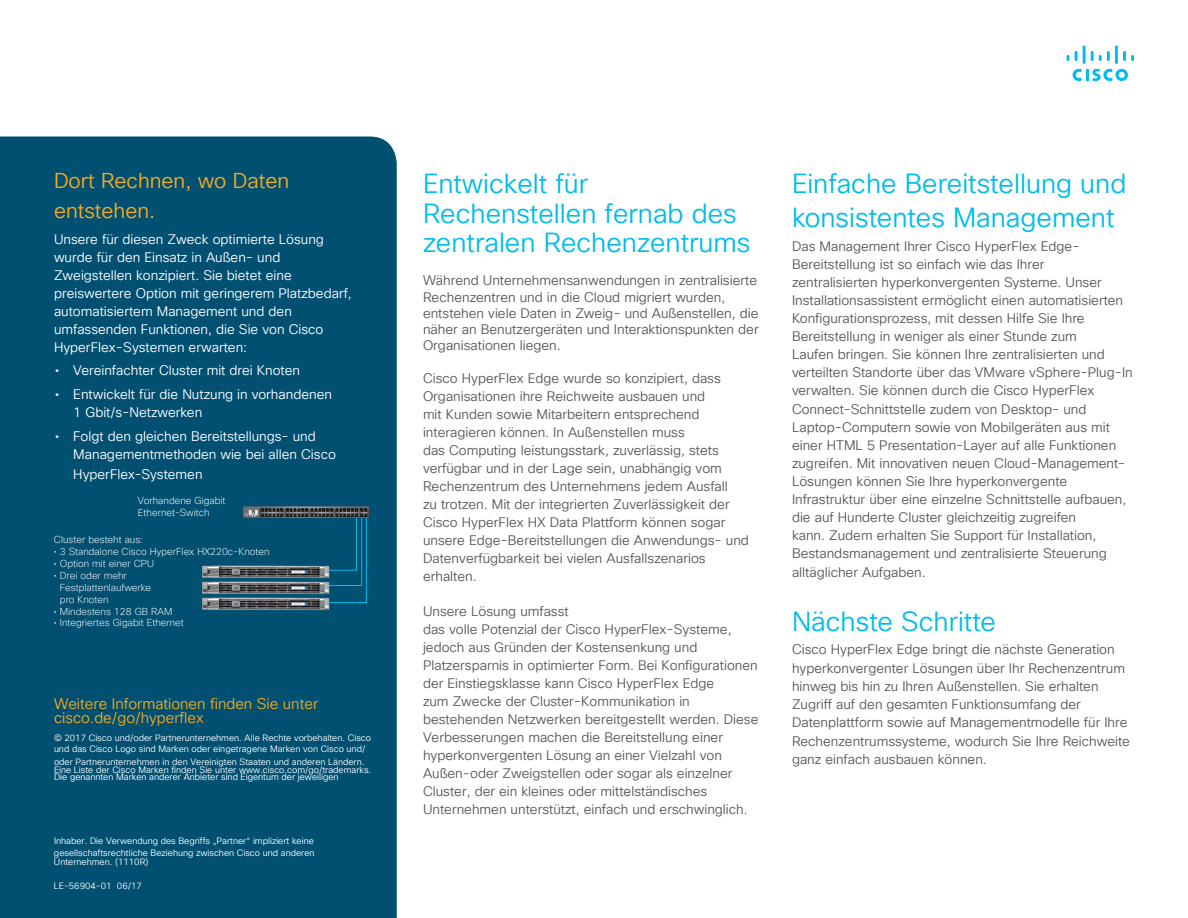
<style>
.page{position:relative;width:1188px;height:918px;background:#fff}
.page>*{position:absolute;margin:0;border:0;box-sizing:border-box;transform-origin:0 0}
.t1{font:27px/29.2px "Cisco Sans TT Light";color:#01bcec}
.t2{font:21px/30px "Cisco Sans TT Light";color:#faab1a}
.t3{font:15px/14.1px "Cisco Sans TT Light";color:#faab1a}
.t4{font:13.5px/18px "Cisco Sans TT Light";color:#57585a}
.t5{font:13.5px/18px "Cisco Sans TT Light";color:#fff}
.t6{font:200 9.9px/11.9px "Cisco Sans TT";color:#fff}
.t7{font:9px/11.2px "Cisco Sans TT Light";color:#fff}
.s1{font-family:"Cisco Sans TT"}
.s2{color:#f1a728}
</style>
<div class="page">
<svg style="left:1073px;top:69px;width:55px;height:12px"></svg>
<svg style="left:1067px;top:55px;width:2px;height:6px"></svg>
<svg style="left:1075px;top:51px;width:3px;height:10px"></svg>
<hr style="left:1083px;top:45px;width:3px;height:19px;background:#01bcec">
<svg style="left:1091px;top:51px;width:19px;height:10px"></svg>
<hr style="left:1115px;top:45px;width:3px;height:19px;background:#01bcec">
<svg style="left:1123px;top:51px;width:11px;height:10px"></svg>
<div style="left:0;top:136px;width:397px;height:782px;background:#015072"></div>
<svg style="left:243px;top:506px;width:126px;height:98px;background:#0e5371"></svg>
<img style="left:199px;top:564px;width:132px;height:14px">
<img style="left:199px;top:580px;width:132px;height:14px">
<img style="left:199px;top:596px;width:132px;height:14px">
<h2 class="t2" style="left:54px;top:167px;width:237px">Dort Rechnen, wo Daten entstehen.</h2>
<p class="t5" style="left:54px;top:231px;width:299px">Unsere für diesen Zweck optimierte Lösung wurde für den Einsatz in Außen- und Zweigstellen konzipiert. Sie bietet eine preiswertere Option mit geringerem Platzbedarf, automatisiertem Management und den umfassenden Funktionen, die Sie von Cisco HyperFlex-Systemen erwarten:</p>
<p class="t5" style="left:55px;top:362px;width:246px"><span class="s1">•</span> Vereinfachter Cluster mit drei Knoten</p>
<p class="t5" style="left:73px;top:386px;width:260px;text-indent:-18px"><span class="s1">•</span> Entwickelt für die Nutzung in vorhandenen<br>1 Gbit/s-Netzwerken</p>
<p class="t5" style="left:73px;top:428px;width:264px;text-indent:-18px"><span class="s1">•</span> Folgt den gleichen Bereitstellungs- und<br>Managementmethoden wie bei allen Cisco</p>
<p class="t5" style="left:73px;top:465px;width:131px">HyperFlex-Systemen</p>
<p class="t6" style="left:138px;top:495px;width:89px">Vorhandene Gigabit<br>Ethernet-Switch</p>
<p class="t6" style="left:54px;top:534px;width:91px">Cluster besteht aus:</p>
<p class="t6" style="left:54px;top:546px;width:217px">• 3 Standalone Cisco HyperFlex HX220c-Knoten</p>
<p class="t6" style="left:54px;top:558px;width:102px">• Option mit einer CPU</p>
<p class="t6" style="left:60px;top:570px;width:93px;text-indent:-6px">• Drei oder mehr<br>Festplattenlaufwerke pro Knoten</p>
<p class="t6" style="left:54px;top:605px;width:120px">• Mindestens 128 GB RAM</p>
<p class="t6" style="left:54px;top:617px;width:131px">• Integriertes Gigabit Ethernet</p>
<p class="t3" style="left:54px;top:697px;width:266px">Weitere Informationen finden Sie unter cisco.de/go<span class="s2">/hyperflex</span></p>
<p class="t7" style="left:54px;top:733px;width:319px">© 2017 Cisco und/oder Partnerunternehmen. Alle Rechte vorbehalten. Cisco und das Cisco Logo sind Marken oder eingetragene Marken von Cisco und/</p>
<p class="t7" style="left:54px;top:758px;width:319px;line-height:8.2px">oder Partnerunternehmen in den Vereinigten Staaten und anderen Ländern.<br>Eine Liste der Cisco Marken finden Sie unter www.cisco.com/go/trademarks.</p>
<p class="t7" style="left:54px;top:771px;width:286px">Die genannten Marken anderer Anbieter sind Eigentum der jeweiligen</p>
<p class="t7" style="left:54px;top:836px;width:262px">Inhaber. Die Verwendung des Begriffs „Partner“ impliziert keine gesellschaftsrechtliche Beziehung zwischen Cisco und anderen</p>
<p class="t7" style="left:54px;top:857px;width:96px">Unternehmen. (1110R)</p>
<p class="t7" style="left:54px;top:880px;width:89px">LE-56904-01 06/17</p>
<h1 class="t1" style="left:423px;top:170px;width:329px">Entwickelt für<br>Rechenstellen fernab des zentralen Rechenzentrums</h1>
<p class="t4" style="left:423px;top:273px;width:337px;line-height:16.2px">Während Unternehmensanwendungen in zentralisierte Rechenzentren und in die Cloud migriert wurden, entstehen viele Daten in Zweig- und Außenstellen, die näher an Benutzergeräten und Interaktionspunkten der Organisationen liegen.</p>
<p class="t4" style="left:423px;top:370px;width:328px">Cisco HyperFlex Edge wurde so konzipiert, dass Organisationen ihre Reichweite ausbauen und<br>mit Kunden sowie Mitarbeitern entsprechend interagieren können. In Außenstellen muss<br>das Computing leistungsstark, zuverlässig, stets verfügbar und in der Lage sein, unabhängig vom Rechenzentrum des Unternehmens jedem Ausfall<br>zu trotzen. Mit der integrierten Zuverlässigkeit der Cisco HyperFlex HX Data Plattform können sogar unsere Edge-Bereitstellungen die Anwendungs- und Datenverfügbarkeit bei vielen Ausfallszenarios erhalten.</p>
<p class="t4" style="left:423px;top:602px;width:337px">Unsere Lösung umfasst<br>das volle Potenzial der Cisco HyperFlex-Systeme, jedoch aus Gründen der Kostensenkung und Platzersparnis in optimierter Form. Bei Konfigurationen der Einstiegsklasse kann Cisco HyperFlex Edge<br>zum Zwecke der Cluster-Kommunikation in bestehenden Netzwerken bereitgestellt werden. Diese Verbesserungen machen die Bereitstellung einer hyperkonvergenten Lösung an einer Vielzahl von Außen-oder Zweigstellen oder sogar als einzelner Cluster, der ein kleines oder mittelständisches Unternehmen unterstützt, einfach und erschwinglich.</p>
<h1 class="t1" style="left:792px;top:168px;width:336px;line-height:33.8px">Einfache Bereitstellung und konsistentes Management</h1>
<p class="t4" style="left:792px;top:237px;width:342px">Das Management Ihrer Cisco HyperFlex Edge-Bereitstellung ist so einfach wie das Ihrer zentralisierten hyperkonvergenten Systeme. Unser Installationsassistent ermöglicht einen automatisierten Konfigurationsprozess, mit dessen Hilfe Sie Ihre Bereitstellung in weniger als einer Stunde zum<br>Laufen bringen. Sie können Ihre zentralisierten und verteilten Standorte über das VMware vSphere-Plug-In verwalten. Sie können durch die Cisco HyperFlex Connect-Schnittstelle zudem von Desktop- und Laptop-Computern sowie von Mobilgeräten aus mit einer HTML 5 Presentation-Layer auf alle Funktionen zugreifen. Mit innovativen neuen Cloud-Management-Lösungen können Sie Ihre hyperkonvergente Infrastruktur über eine einzelne Schnittstelle aufbauen, die auf Hunderte Cluster gleichzeitig zugreifen<br>kann. Zudem erhalten Sie Support für Installation, Bestandsmanagement und zentralisierte Steuerung alltäglicher Aufgaben.</p>
<h1 class="t1" style="left:792px;top:607px;width:206px">Nächste Schritte</h1>
<p class="t4" style="left:792px;top:641px;width:339px">Cisco HyperFlex Edge bringt die nächste Generation hyperkonvergenter Lösungen über Ihr Rechenzentrum hinweg bis hin zu Ihren Außenstellen. Sie erhalten Zugriff auf den gesamten Funktionsumfang der Datenplattform sowie auf Managementmodelle für Ihre Rechenzentrumssysteme, wodurch Sie Ihre Reichweite ganz einfach ausbauen können.</p>
</div>
